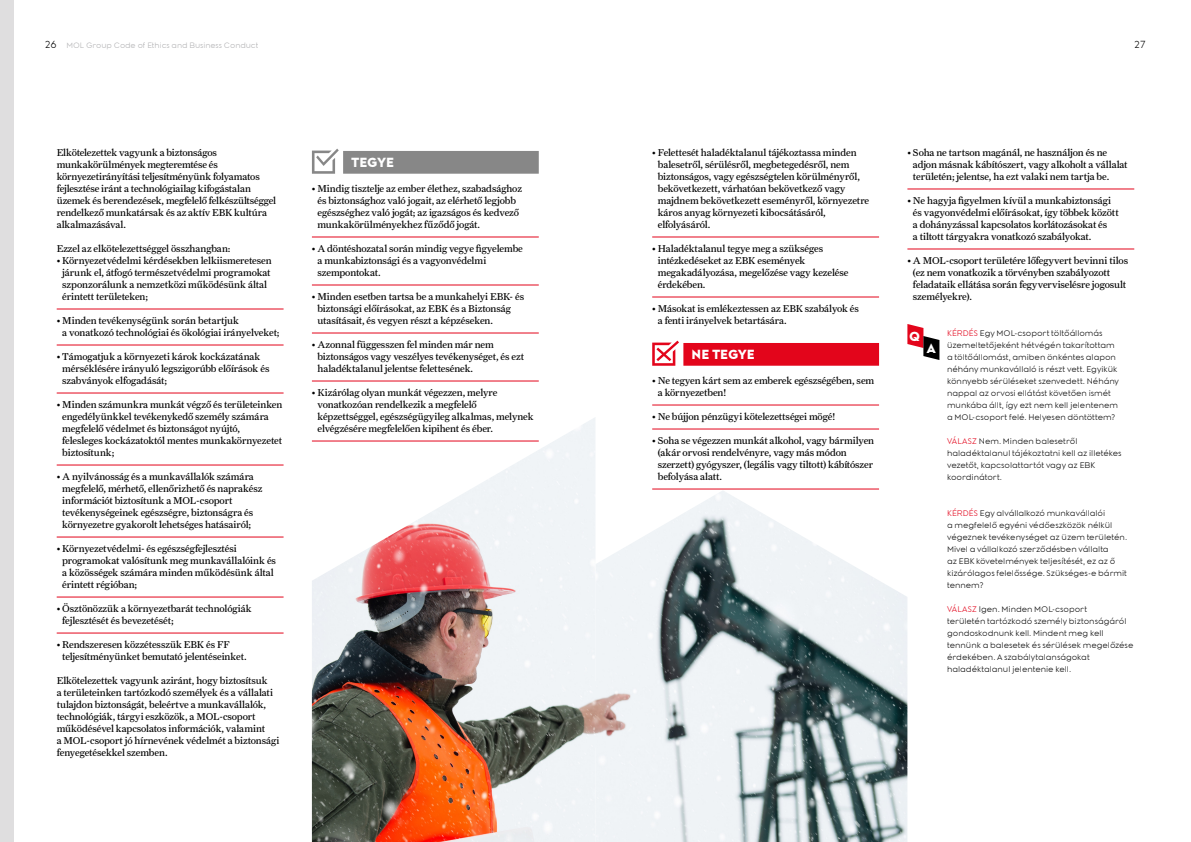
<style>
.page{position:relative;width:1191px;height:842px;background:#fff}
.page>*{position:absolute;margin:0;border:0;box-sizing:border-box;transform-origin:0 0}
.t1{font:900 13px "Molgroup";letter-spacing:-.005em;color:#fff}
.t2{font:10px/12px "Farnham CE Text";letter-spacing:-.01em;color:#000}
.t3{font:300 10px "Molgroup";color:#000}
.t4{font:300 8px/12px "Molgroup";letter-spacing:-.01em;color:#000}
.t5{font:300 7.6px "Molgroup";letter-spacing:-.01em;color:#afafb1}
.s1{font-size:10px;color:#000}
.s2{color:#e3051b}
</style>
<div class="page">
<img style="left:655px;top:491px;width:252px;height:351px">
<img style="left:312px;top:418px;width:343px;height:424px">
<hr style="left:907px;top:189px;width:227px;height:1px;background:#e3051b">
<hr style="left:907px;top:249px;width:227px;height:1px;background:#e3051b">
<svg style="left:907px;top:324px;width:32px;height:36px"></svg>
<hr style="left:652px;top:237px;width:227px;height:1px;background:#e3051b">
<hr style="left:652px;top:297px;width:227px;height:1px;background:#e3051b">
<div style="left:683px;top:343px;width:196px;height:23px;background:#e3051b"></div>
<hr style="left:652px;top:405px;width:227px;height:1px;background:#e3051b">
<hr style="left:652px;top:429px;width:227px;height:1px;background:#e3051b">
<hr style="left:652px;top:489px;width:227px;height:1px;background:#e3051b">
<svg style="left:652px;top:341px;width:27px;height:25px"></svg>
<div style="left:343px;top:151px;width:196px;height:23px;background:#878787"></div>
<hr style="left:312px;top:237px;width:227px;height:1px;background:#e3051b">
<hr style="left:312px;top:285px;width:227px;height:1px;background:#e3051b">
<hr style="left:312px;top:333px;width:227px;height:1px;background:#e3051b">
<hr style="left:312px;top:381px;width:227px;height:1px;background:#e3051b">
<hr style="left:312px;top:441px;width:227px;height:1px;background:#e3051b">
<svg style="left:312px;top:149px;width:27px;height:25px"></svg>
<hr style="left:57px;top:309px;width:226px;height:1px;background:#e3051b">
<hr style="left:57px;top:345px;width:226px;height:1px;background:#e3051b">
<hr style="left:57px;top:393px;width:226px;height:1px;background:#e3051b">
<hr style="left:57px;top:465px;width:226px;height:1px;background:#e3051b">
<hr style="left:57px;top:537px;width:226px;height:1px;background:#e3051b">
<hr style="left:57px;top:597px;width:226px;height:1px;background:#e3051b">
<hr style="left:57px;top:633px;width:226px;height:1px;background:#e3051b">
<div style="left:0;top:0;width:14px;height:842px;background:#dfdedf"></div>
<p class="t5" style="left:45px;top:40px;width:215px"><span class="s1">26</span> MOL Group Code of Ethics and Business Conduct</p>
<p class="t3" style="left:1134px;top:38px;width:13px">27</p>
<p class="t2" style="left:57px;top:146px;width:221px">Elkötelezettek vagyunk a biztonságos munkakörülmények megteremtése és környezetirányítási teljesítményünk folyamatos fejlesztése iránt a technológiailag kifogástalan üzemek és berendezések, megfelelő felkészültséggel rendelkező munkatársak és az aktív EBK kultúra alkalmazásával.</p>
<p class="t2" style="left:57px;top:242px;width:175px">Ezzel az elkötelezettséggel összhangban:</p>
<p class="t2" style="left:62px;top:254px;width:211px;text-indent:-6px">• Környezetvédelmi kérdésekben lelkiismeretesen járunk el, átfogó természetvédelmi programokat szponzorálunk a nemzetközi működésünk által érintett területeken;</p>
<p class="t2" style="left:62px;top:314px;width:219px;text-indent:-6px">• Minden tevékenységünk során betartjuk<br>a vonatkozó technológiai és ökológiai irányelveket;</p>
<p class="t2" style="left:62px;top:350px;width:209px;text-indent:-6px">• Támogatjuk a környezeti károk kockázatának mérséklésére irányuló legszigorúbb előírások és szabványok elfogadását;</p>
<p class="t2" style="left:62px;top:398px;width:222px;text-indent:-6px">• Minden számunkra munkát végző és területeinken engedélyünkkel tevékenykedő személy számára megfelelő védelmet és biztonságot nyújtó, felesleges kockázatoktól mentes munkakörnyezetet biztosítunk;</p>
<p class="t2" style="left:62px;top:470px;width:202px;text-indent:-6px">• A nyilvánosság és a munkavállalók számára megfelelő, mérhető, ellenőrizhető és naprakész információt biztosítunk a MOL‑csoport tevékenységeinek egészségre, biztonságra és környezetre gyakorolt lehetséges hatásairól;</p>
<p class="t2" style="left:62px;top:542px;width:215px;text-indent:-6px">• Környezetvédelmi- és egészségfejlesztési programokat valósítunk meg munkavállalóink és a közösségek számára minden működésünk által érintett régióban;</p>
<p class="t2" style="left:62px;top:602px;width:191px;text-indent:-6px">• Ösztönözzük a környezetbarát technológiák fejlesztését és bevezetését;</p>
<p class="t2" style="left:62px;top:638px;width:186px;text-indent:-6px">• Rendszeresen közzétesszük EBK és FF teljesítményünket bemutató jelentéseinket.</p>
<p class="t2" style="left:57px;top:674px;width:224px">Elkötelezettek vagyunk aziránt, hogy biztosítsuk<br>a területeinken tartózkodó személyek és a vállalati tulajdon biztonságát, beleértve a munkavállalók, technológiák, tárgyi eszközök, a MOL‑csoport működésével kapcsolatos információk, valamint<br>a MOL‑csoport jó hírnevének védelmét a biztonsági fenyegetésekkel szemben.</p>
<h1 class="t1" style="left:351px;top:154px;width:44px">TEGYE</h1>
<p class="t2" style="left:317px;top:182px;width:206px;text-indent:-6px">• Mindig tisztelje az ember élethez, szabadsághoz és biztonsághoz való jogait, az elérhető legjobb egészséghez való jogát; az igazságos és kedvező munkakörülményekhez fűződő jogát.</p>
<p class="t2" style="left:317px;top:242px;width:207px;text-indent:-6px">• A döntéshozatal során mindig vegye figyelembe a munkabiztonsági és a vagyonvédelmi szempontokat.</p>
<p class="t2" style="left:317px;top:290px;width:208px;text-indent:-6px">• Minden esetben tartsa be a munkahelyi EBK- és biztonsági előírásokat, az EBK és a Biztonság utasításait, és vegyen részt a képzéseken.</p>
<p class="t2" style="left:317px;top:338px;width:208px;text-indent:-6px">• Azonnal függesszen fel minden már nem biztonságos vagy veszélyes tevékenységet, és ezt haladéktalanul jelentse felettesének.</p>
<p class="t2" style="left:317px;top:386px;width:218px;text-indent:-6px">• Kizárólag olyan munkát végezzen, melyre vonatkozóan rendelkezik a megfelelő képzettséggel, egészségügyileg alkalmas, melynek elvégzésére megfelelően kipihent és éber.</p>
<p class="t2" style="left:658px;top:146px;width:213px;text-indent:-6px">• Felettesét haladéktalanul tájékoztassa minden balesetről, sérülésről, megbetegedésről, nem biztonságos, vagy egészségtelen körülményről, bekövetkezett, várhatóan bekövetkező vagy majdnem bekövetkezett eseményről, környezetre káros anyag környezeti kibocsátásáról, elfolyásáról.</p>
<p class="t2" style="left:658px;top:242px;width:192px;text-indent:-6px">• Haladéktalanul tegye meg a szükséges intézkedéseket az EBK események megakadályozása, megelőzése vagy kezelése érdekében.</p>
<p class="t2" style="left:658px;top:302px;width:203px;text-indent:-6px">• Másokat is emlékeztessen az EBK szabályok és a fenti irányelvek betartására.</p>
<h1 class="t1" style="left:691px;top:346px;width:65px">NE TEGYE</h1>
<p class="t2" style="left:658px;top:374px;width:218px;text-indent:-6px">• Ne tegyen kárt sem az emberek egészségében, sem a környezetben!</p>
<p class="t2" style="left:652px;top:410px;width:184px">• Ne bújjon pénzügyi kötelezettségei mögé!</p>
<p class="t2" style="left:658px;top:434px;width:218px;text-indent:-6px">• Soha se végezzen munkát alkohol, vagy bármilyen (akár orvosi rendelvényre, vagy más módon szerzett) gyógyszer, (legális vagy tiltott) kábítószer befolyása alatt.</p>
<p class="t2" style="left:913px;top:146px;width:216px;text-indent:-6px">• Soha ne tartson magánál, ne használjon és ne adjon másnak kábítószert, vagy alkoholt a vállalat területén; jelentse, ha ezt valaki nem tartja be.</p>
<p class="t2" style="left:913px;top:194px;width:207px;text-indent:-6px">• Ne hagyja figyelmen kívül a munkabiztonsági és vagyonvédelmi előírásokat, így többek között a dohányzással kapcsolatos korlátozásokat és<br>a tiltott tárgyakra vonatkozó szabályokat.</p>
<p class="t2" style="left:913px;top:254px;width:217px;text-indent:-6px">• A MOL‑csoport területére lőfegyvert bevinni tilos (ez nem vonatkozik a törvényben szabályozott feladataik ellátása során fegyverviselésre jogosult személyekre).</p>
<h1 class="t1" style="left:909px;top:327px;width:13px">Q</h1>
<h1 class="t1" style="left:926px;top:339px;width:11px">A</h1>
<p class="t4" style="left:947px;top:327px;width:173px"><span class="s2">KÉRDÉS</span> Egy MOL‑csoport töltőállomás üzemeltetőjeként hétvégén takarítottam a töltőállomást, amiben önkéntes alapon néhány munkavállaló is részt vett. Egyikük könnyebb sérüléseket szenvedett. Néhány nappal az orvosi ellátást követően ismét munkába állt, így ezt nem kell jelentenem a MOL‑csoport felé. Helyesen döntöttem?</p>
<p class="t4" style="left:947px;top:435px;width:176px"><span class="s2">VÁLASZ</span> Nem. Minden balesetről haladéktalanul tájékoztatni kell az illetékes vezetőt, kapcsolattartót vagy az EBK koordinátort.</p>
<p class="t4" style="left:947px;top:507px;width:182px"><span class="s2">KÉRDÉS</span> Egy alvállalkozó munkavállalói<br>a megfelelő egyéni védőeszközök nélkül végeznek tevékenységet az üzem területén.<br>Mivel a vállalkozó szerződésben vállalta<br>az EBK követelmények teljesítését, ez az ő kizárólagos felelőssége. Szükséges- e bármit tennem?</p>
<p class="t4" style="left:947px;top:603px;width:188px"><span class="s2">VÁLASZ</span> Igen. Minden MOL‑csoport<br>területén tartózkodó személy biztonságáról gondoskodnunk kell. Mindent meg kell tennünk a balesetek és sérülések megelőzése érdekében. A szabálytalanságokat haladéktalanul jelentenie kell.</p>
</div>
